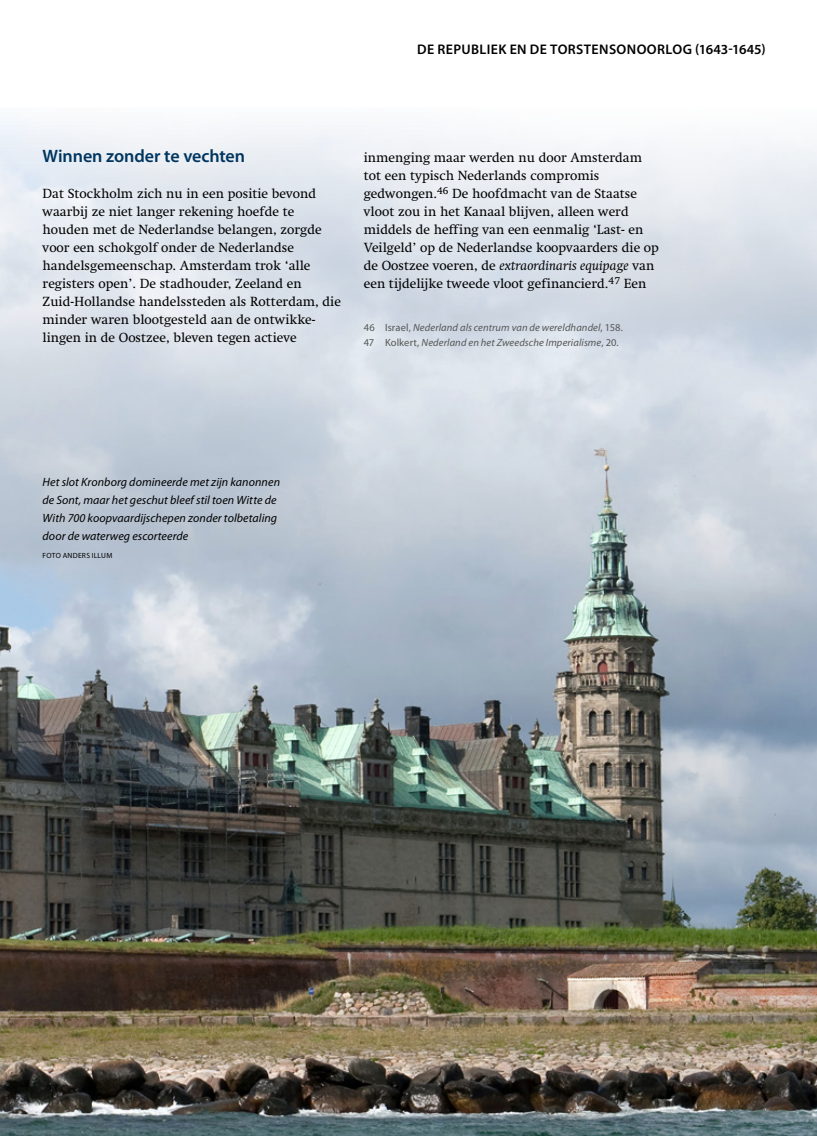
<style>
.page{position:relative;width:817px;height:1136px;background:#fff}
.page>*{position:absolute;margin:0;border:0;box-sizing:border-box;transform-origin:0 0}
.t1{font:600 18px "Myriad Pro";letter-spacing:-.01em;color:#00355f}
.t2{font:600 13.95px "Myriad Pro";letter-spacing:.03em;color:#000}
.t3{font:13.5px/18px "Swift LT Std";color:#000}
.t4{font:italic 12px/18px "Myriad Pro";letter-spacing:.005em;color:#000}
.t5{font:italic 10.5px/15px "Myriad Pro";letter-spacing:.01em;color:#555756}
.t6{font:7.5px "Myriad Pro";letter-spacing:.03em;color:#000}
.s1{font-style:italic}
.s2{font-style:normal}
</style>
<div class="page">
<img style="left:0;top:121px;width:816px;height:1014px">
<p class="t2" style="left:417px;top:40px;width:350px">DE REPUBLIEK EN DE TORSTENSONOORLOG (1643-1645)</p>
<h1 class="t1" style="left:43px;top:145px;width:204px">WINNEN ZONDER TE VECHTEN</h1>
<p class="t3" style="left:43px;top:185px;width:300px">Dat Stockholm zich nu in een positie bevond waarbij ze niet langer rekening hoefde te houden met de Nederlandse belangen, zorgde voor een schokgolf onder de Nederlandse handelsgemeenschap. Amsterdam trok ‘alle registers open’. De stadhouder, Zeeland en Zuid-Hollandse handelssteden als Rotterdam, die minder waren blootgesteld aan de ontwikke&shy;lingen in de Oostzee, bleven tegen actieve</p>
<p class="t3" style="left:364px;top:149px;width:296px">inmenging maar werden nu door Amsterdam tot een typisch Nederlands compromis gedwongen.<sup>46</sup> De hoofdmacht van de Staatse vloot zou in het Kanaal blijven, alleen werd middels de heffing van een eenmalig ‘Last- en Veilgeld’ op de Nederlandse koopvaarders die op de Oostzee voeren, de <span class="s1">extraordinaris equipage</span> van een tijdelijke tweede vloot gefinancierd.<sup>47</sup> Een</p>
<p class="t5" style="left:364px;top:319px;width:261px"><span class="s2">46 Israel,</span> Nederland als centrum van de wereldhandel<span class="s2">, 158.<br>47 Kolkert,</span> Nederland en het Zweedsche Imperialisme<span class="s2">, 20.</span></p>
<p class="t4" style="left:43px;top:473px;width:239px">Het slot Kronborg domineerde met zijn kanonnen de Sont, maar het geschut bleef stil toen Witte de With 700 koopvaardijschepen zonder tolbetaling door de waterweg escorteerde</p>
<p class="t6" style="left:43px;top:551px;width:71px">FOTO ANDERS ILLUM</p>
</div>
